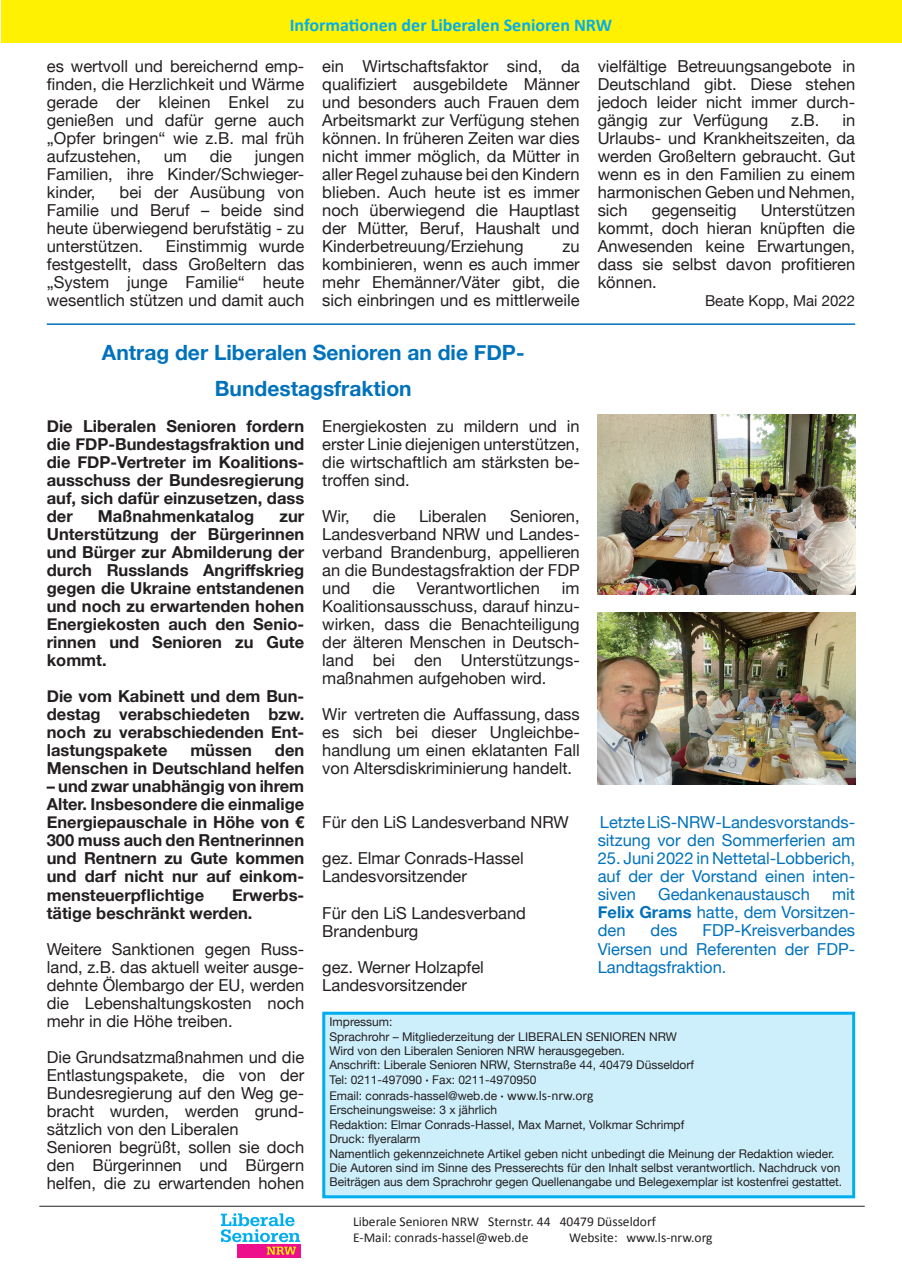
<style>
.page{position:relative;width:902px;height:1272px;background:#fff}
.page>*{position:absolute;margin:0;border:0;box-sizing:border-box;transform-origin:0 0}
.t1{font:700 21px/36px "Helvetica Neue";color:#0072bc;text-align:center}
.t2{font:700 18px "Calibri";color:#00aeef}
.t3{font:16.5px/18px "Helvetica Neue";color:#231f20;text-align:justify}
.t4{font:700 16.5px/18px "Helvetica Neue";color:#231f20;text-align:justify}
.t5{font:16.5px/18px "Helvetica Neue";color:#0072bc;text-align:justify}
.t6{font:15px "Helvetica Neue";color:#231f20}
.t7{font:13.5px/16.2px "Calibri";color:#231f20}
.t8{font:12px/14.4px "Helvetica Neue";color:#231f20}
.s1{font-weight:700}
.s2{font-family:"Calibri";font-size:13.5px}
</style>
<div class="page">
<div style="left:1px;top:0;width:900px;height:43px;background:#fff101"></div>
<svg style="left:237px;top:1254px;width:63px;height:3px"></svg>
<svg style="left:221px;top:1213px;width:79px;height:41px"></svg>
<div style="left:324px;top:1013px;width:529px;height:183px;background:#cdeffb"></div>
<div style="left:322px;top:1011px;width:533px;height:187px;border:3px solid #00aeef"></div>
<hr style="left:39px;top:1205px;width:825px;height:1px;background:#231f20">
<hr style="left:47px;top:323px;width:808px;height:2px;background:#0072bc">
<img style="left:597px;top:414px;width:258px;height:180px">
<img style="left:597px;top:612px;width:258px;height:173px">
<p class="t2" style="left:290px;top:13px;width:324px">Informationen der Liberalen Senioren NRW</p>
<p class="t3" style="left:47px;top:58px;width:259px">es wertvoll und bereichernd emp&shy;finden, die Herzlichkeit und Wärme gerade der kleinen Enkel zu genießen und dafür gerne auch „Opfer bringen“ wie z.B. mal früh aufzustehen,</p>
<p class="t3" style="left:47px;top:148px;width:259px;text-indent:208px">jungen Familien, ihre Kinder/Schwieger&shy;kinder,</p>
<p class="t3" style="left:164px;top:148px;width:25px">um</p>
<p class="t3" style="left:210px;top:148px;width:24px">die</p>
<p class="t3" style="left:47px;top:184px;width:259px;text-indent:73px">bei der Ausübung von Familie und Beruf – beide sind heute überwiegend berufstätig - zu unterstützen.</p>
<p class="t3" style="left:47px;top:238px;width:259px;text-indent:119px">Einstimmig wurde festgestellt, dass Großeltern das „System junge Familie“ heute wesentlich stützen und damit auch</p>
<p class="t3" style="left:322px;top:58px;width:259px">ein Wirtschaftsfaktor sind, da qualifiziert ausgebildete Männer und besonders auch Frauen dem Arbeitsmarkt zur Verfügung stehen können. In früheren Zeiten war dies nicht immer möglich, da Mütter in aller Regel zuhause bei den Kindern blieben. Auch heute ist es immer noch überwiegend die Hauptlast der Mütter, Beruf, Haushalt und Kinderbetreuung/Erziehung</p>
<p class="t3" style="left:322px;top:238px;width:259px;text-indent:240px">zu kombinieren, wenn es auch immer mehr Ehemänner/Väter gibt, die sich einbringen und es mittlerweile</p>
<p class="t3" style="left:597px;top:58px;width:259px">vielfältige Betreuungsangebote in Deutschland gibt. Diese stehen jedoch leider nicht immer durch&shy;gängig zur Verfügung</p>
<p class="t3" style="left:597px;top:112px;width:259px;text-indent:244px">in Urlaubs- und Krankheitszeiten, da werden Großeltern gebraucht. Gut wenn es in den Familien zu einem harmonischen Geben und Nehmen, sich</p>
<p class="t3" style="left:791px;top:112px;width:30px">z.B.</p>
<p class="t3" style="left:597px;top:202px;width:259px;text-indent:163px">Unterstützen kommt, doch hieran knüpften die Anwesenden keine Erwartungen, dass sie selbst davon profitieren können.</p>
<p class="t6" style="left:705px;top:290px;width:152px">Beate Kopp, Mai 2022</p>
<p class="t3" style="left:651px;top:202px;width:86px">gegenseitig</p>
<p class="t1" style="left:102px;top:335px;width:424px">Antrag der Liberalen Senioren an die FDP-<br>Bundestagsfraktion</p>
<p class="t3" style="left:322px;top:418px;width:259px">Energiekosten zu mildern und in erster Linie diejenigen unterstützen, die wirtschaftlich am stärksten be&shy;troffen sind.</p>
<p class="t3" style="left:322px;top:508px;width:29px">Wir,</p>
<p class="t3" style="left:373px;top:508px;width:24px">die</p>
<p class="t3" style="left:419px;top:508px;width:69px">Liberalen</p>
<p class="t4" style="left:47px;top:418px;width:259px">Die Liberalen Senioren fordern die FDP-Bundestagsfraktion und die FDP-Vertreter im Koalitions&shy;ausschuss der Bundesregierung auf, sich dafür einzusetzen, dass der</p>
<p class="t4" style="left:98px;top:508px;width:158px">Maßnahmenkatalog</p>
<p class="t3" style="left:322px;top:508px;width:259px;text-indent:188px">Senioren, Landesverband NRW und Landes&shy;verband Brandenburg, appellieren an die Bundestagsfraktion der FDP und</p>
<p class="t4" style="left:47px;top:508px;width:259px;text-indent:233px">zur Unterstützung der Bürgerinnen und Bürger zur Abmilderung der durch Russlands Angriffskrieg gegen die Ukraine entstandenen und noch zu erwartenden hohen Energiekosten auch den Senio&shy;rinnen und Senioren zu Gute kommt.</p>
<p class="t4" style="left:47px;top:688px;width:259px">Die vom Kabinett und dem Bun&shy;destag verabschiedeten bzw. noch zu verabschiedenden Ent&shy;lastungspakete</p>
<p class="t3" style="left:322px;top:580px;width:259px;text-indent:240px">im Koalitionsausschuss, darauf hinzu&shy;wirken, dass die Benachteiligung der älteren Menschen in Deutsch&shy;land bei den Unterstützungs&shy;maßnahmen aufgehoben wird.</p>
<p class="t3" style="left:322px;top:706px;width:259px">Wir vertreten die Auffassung, dass es sich bei dieser Ungleichbe&shy;handlung um einen eklatanten Fall von Altersdiskriminierung handelt.</p>
<p class="t3" style="left:322px;top:805px;width:248px;line-height:36px">Für den LiS Landesverband NRW gez. Elmar Conrads-Hassel</p>
<p class="t3" style="left:322px;top:859px;width:205px;line-height:36px">Landesvorsitzender<br>Für den LiS Landesverband</p>
<p class="t3" style="left:322px;top:913px;width:163px;line-height:36px">Brandenburg<br>gez. Werner Holzapfel</p>
<p class="t3" style="left:322px;top:976px;width:146px">Landesvorsitzender</p>
<p class="t3" style="left:372px;top:580px;width:24px">die</p>
<p class="t3" style="left:417px;top:580px;width:124px">Verantwortlichen</p>
<p class="t4" style="left:47px;top:742px;width:259px;text-align:right">den<br>Menschen in Deutschland helfen</p>
<p class="t4" style="left:47px;top:778px;width:259px">– und zwar unabhängig von ihrem Alter. Insbesondere die einmalige Energiepauschale in Höhe von € 300 muss auch den Rentnerinnen und Rentnern zu Gute kommen und darf nicht nur auf einkom&shy;mensteuerpflichtige</p>
<p class="t4" style="left:190px;top:742px;width:63px">müssen</p>
<p class="t5" style="left:597px;top:814px;width:259px">Letzte LiS-NRW-Landesvorstands&shy;sitzung vor den Sommerferien am</p>
<p class="t5" style="left:597px;top:850px;width:259px">25. Juni 2022 in Nettetal-Lobberich, auf der der Vorstand einen inten&shy;siven</p>
<p class="t5" style="left:658px;top:886px;width:153px">Gedankenaustausch</p>
<p class="t4" style="left:47px;top:886px;width:259px;text-indent:185px">Erwerbs&shy;tätige beschränkt werden.</p>
<p class="t3" style="left:47px;top:940px;width:259px">Weitere Sanktionen gegen Russ&shy;land, z.B. das aktuell weiter ausge&shy;dehnte Ölembargo der EU, werden die Lebenshaltungskosten noch mehr in die Höhe treiben.</p>
<p class="t3" style="left:47px;top:1048px;width:259px;text-align:left">Die Grundsatzmaßnahmen und die<br>Entlastungspakete, die von der<br>Bundesregierung auf den Weg ge&shy;bracht wurden, werden grund&shy;sätzlich von den Liberalen<br>Senioren begrüßt, sollen sie doch den Bürgerinnen und Bürgern helfen, die zu erwartenden hohen</p>
<p class="t5" style="left:597px;top:886px;width:259px;text-indent:234px">mit <span class="s1">Felix Grams</span> hatte, dem Vorsitzen&shy;den</p>
<p class="t5" style="left:597px;top:922px;width:259px;text-indent:105px">FDP-Kreisverbandes Viersen und Referenten der FDP-Landtagsfraktion.</p>
<p class="t5" style="left:650px;top:922px;width:28px">des</p>
<p class="t8" style="left:329px;top:1015px;width:366px">Impressum:<br>Sprachrohr – Mitgliederzeitung der LIBERALEN SENIOREN NRW Wird von den Liberalen Senioren NRW herausgegeben.<br>Anschrift: Liberale Senioren NRW, Sternstraße 44, 40479 Düsseldorf Tel: 0211-497090 <span class="s1">·</span> Fax: 0211-4970950</p>
<p class="t8" style="left:329px;top:1089px;width:514px">Email: conrads-hassel@web.de <span class="s1">·</span> <span class="s2">www.ls-nrw.org<br></span>Erscheinungsweise: 3 x jährlich<br>Redaktion: Elmar Conrads-Hassel, Max Marnet, Volkmar Schrimpf<br>Druck: flyeralarm<br>Namentlich gekennzeichnete Artikel geben nicht unbedingt die Meinung der Redaktion wieder.<br>Die Autoren sind im Sinne des Presserechts für den Inhalt selbst verantwortlich. Nachdruck von Beiträgen aus dem Sprachrohr gegen Quellenangabe und Belegexemplar ist kostenfrei gestattet.</p>
<p class="t7" style="left:353px;top:1213px;width:304px">Liberale Senioren NRW Sternstr. 44 40479 Düsseldorf<br>E-Mail: conrads-hassel@web.de</p>
<p class="t7" style="left:569px;top:1229px;width:145px">Website: www.ls-nrw.org</p>
</div>
